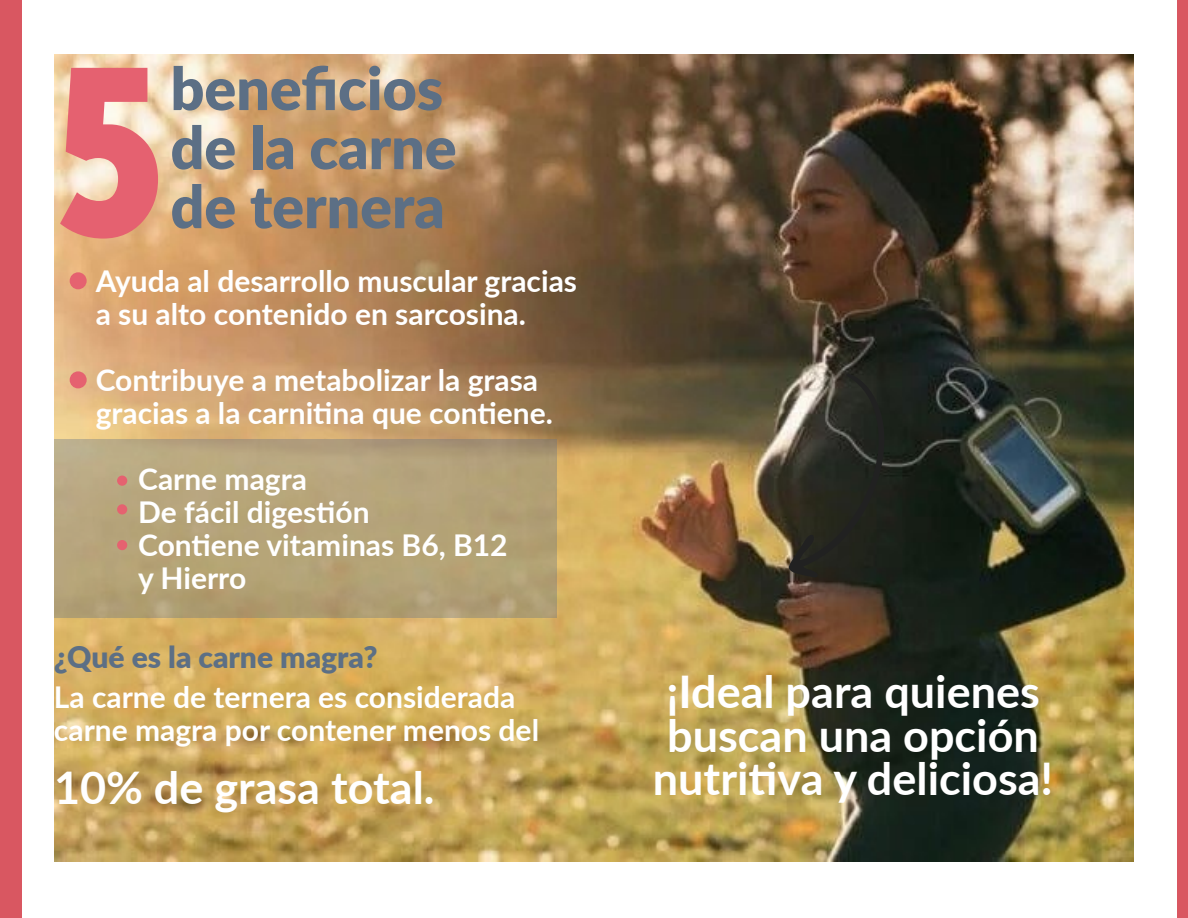
<style>
.page{position:relative;width:1188px;height:918px;background:#fff}
.page>*{position:absolute;margin:0;border:0;box-sizing:border-box;transform-origin:0 0}
.t1{font:234.9px "Museo Sans Condensed 900";color:#e56170}
.t2{font:900 59.1px/59.1px "Lato";color:#5c6f85}
.t3{font:700 45px/43.5px "Lato";color:#fff;text-align:center}
.t4{font:700 30px/33px "Lato";color:#fff}
.t5{font:900 30px "Lato";color:#5c6f85}
</style>
<div class="page">
<img style="left:54px;top:54px;width:1080px;height:807px">
<svg style="left:54px;top:440px;width:503px;height:178px;background:#b3a278"></svg>
<div style="left:70px;top:272px;width:17px;height:17px;background:#e56270;border-radius:50%"></div>
<div style="left:70px;top:371px;width:17px;height:17px;background:#e56270;border-radius:50%"></div>
<div style="left:117px;top:476px;width:10px;height:10px;background:#e56270;border-radius:50%"></div>
<div style="left:117px;top:540px;width:10px;height:10px;background:#e56270;border-radius:50%"></div>
<div style="left:117px;top:504px;width:10px;height:10px;background:#e56270;border-radius:50%"></div>
<div style="left:0;top:0;width:21px;height:918px;background:#d95761"></div>
<svg style="left:788px;top:372px;width:102px;height:206px;background:#36362e"></svg>
<div style="left:1177px;top:0;width:11px;height:918px;background:#d95761"></div>
<h1 class="t1" style="left:54px;top:20px;width:112px">5</h1>
<h2 class="t2" style="left:171px;top:56px;width:288px">beneficios de la carne de ternera</h2>
<p class="t4" style="left:96px;top:263px;width:483px">Ayuda al desarrollo muscular gracias a su alto contenido en sarcosina.</p>
<p class="t4" style="left:96px;top:362px;width:459px">Contribuye a metabolizar la grasa gracias a la carnitina que contiene.</p>
<p class="t4" style="left:138px;top:461px;width:371px">Carne magra<br>De fácil digestión<br>Contiene vitaminas B6, B12 y Hierro</p>
<p class="t5" style="left:54px;top:634px;width:325px">¿Qué es la carne magra?</p>
<p class="t4" style="left:54px;top:679px;width:487px">La carne de ternera es considerada carne magra por contener menos del</p>
<h3 class="t3" style="left:54px;top:764px;width:382px">10% de grasa total.</h3>
<h3 class="t3" style="left:653px;top:668px;width:402px">¡Ideal para quienes buscan una opción nutritiva y deliciosa!</h3>
</div>
